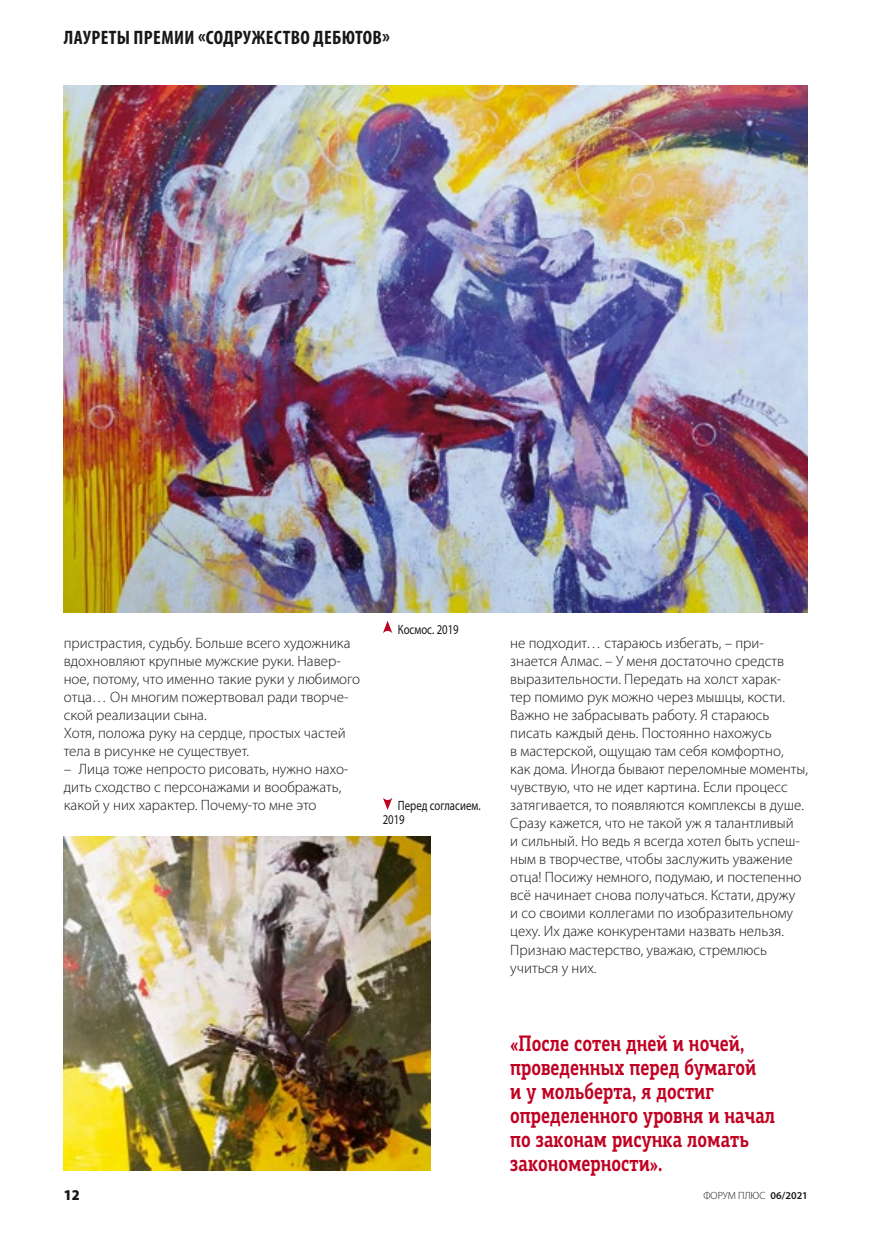
<style>
.page{position:relative;width:893px;height:1255px;background:#fff}
.page>*{position:absolute;margin:0;border:0;box-sizing:border-box;transform-origin:0 0}
.t1{font:700 22.5px/24px "PF Agora Slab Pro";color:#c10122;scale:.75 1}
.t2{font:700 condensed 19.5px "Myriad Pro";letter-spacing:.02em;color:#181716}
.t3{font:300 15px/18px "Myriad Pro";color:#181716}
.t4{font:900 semi-condensed 15px "Myriad Pro";color:#181716}
.t5{font:13.5px/13.5px "Myriad Pro";color:#181716;scale:.8 1}
.t6{font:300 10.5px "Myriad Pro";color:#181716}
.s1{font-weight:600}
</style>
<div class="page">
<img style="left:64px;top:85px;width:744px;height:527px">
<img style="left:64px;top:836px;width:367px;height:334px">
<svg style="left:383px;top:621px;width:9px;height:12px"></svg>
<svg style="left:383px;top:797px;width:9px;height:13px"></svg>
<h2 class="t2" style="left:64px;top:26px;width:327px">ЛАУРЕТЫ ПРЕМИИ «СОДРУЖЕСТВО ДЕБЮТОВ»</h2>
<p class="t3" style="left:64px;top:634px;width:298px">пристрастия, судьбу. Больше всего художника вдохновляют крупные мужские руки. Навер&shy;ное, потому, что именно такие руки у любимого отца… Он многим пожертвовал ради творче&shy;ской реализации сына.<br>Хотя, положа руку на сердце, простых частей тела в рисунке не существует.</p>
<p class="t3" style="left:64px;top:760px;width:286px">– Лица тоже непросто рисовать, нужно нахо&shy;дить сходство с персонажами и воображать, какой у них характер. Почему-то мне это</p>
<p class="t5" style="left:398px;top:622px;width:78px">Космос. 2019</p>
<p class="t5" style="left:383px;top:798px;width:124px;text-indent:15px">Перед согласием.<br>2019</p>
<p class="t3" style="left:510px;top:634px;width:299px">не подходит… стараюсь избегать, – при&shy;знается Алмас. – У меня достаточно средств выразительности. Передать на холст харак-<br>тер помимо рук можно через мышцы, кости.<br>Важно не забрасывать работу. Я стараюсь писать каждый день. Постоянно нахожусь<br>в мастерской, ощущаю там себя комфортно,<br>как дома. Иногда бывают переломные моменты, чувствую, что не идет картина. Если процесс затягивается, то появляются комплексы в душе.<br>Сразу кажется, что не такой уж я талантливый<br>и сильный. Но ведь я всегда хотел быть успеш&shy;ным в творчестве, чтобы заслужить уважение отца! Посижу немного, подумаю, и постепенно всё начинает снова получаться. Кстати, дружу<br>и со своими коллегами по изобразительному цеху. Их даже конкурентами назвать нельзя.<br>Признаю мастерство, уважаю, стремлюсь учиться у них.</p>
<h1 class="t1" style="left:510px;top:1030px;width:355px">«После сотен дней и ночей, проведенных перед бумагой<br>и у мольберта, я достиг определенного уровня и начал по законам рисунка ломать закономерности».</h1>
<p class="t4" style="left:64px;top:1186px;width:18px">12</p>
<p class="t6" style="left:703px;top:1190px;width:106px">ФОРУМ ПЛЮС <span class="s1">06/2021</span></p>
</div>
